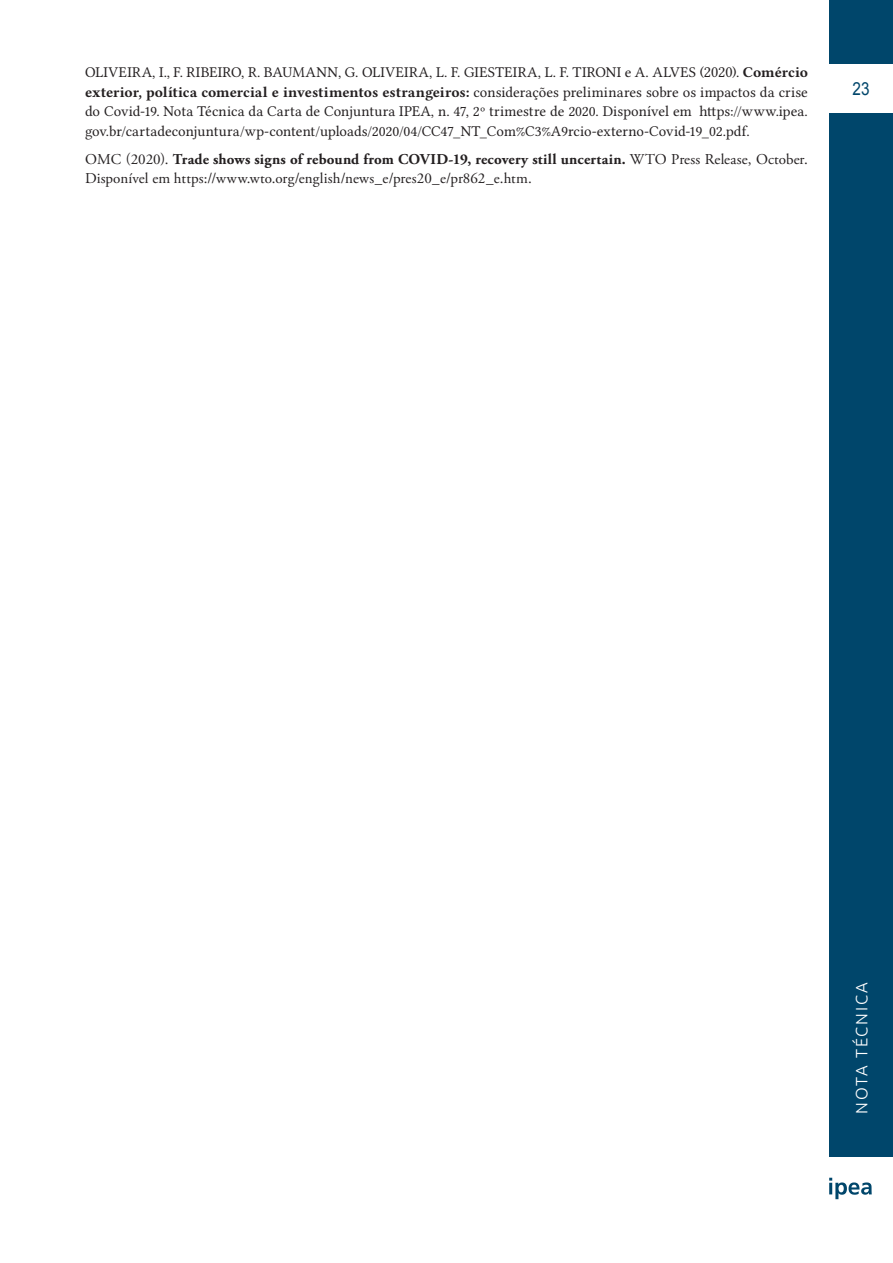
<style>
.page{position:relative;width:893px;height:1263px;background:#fff}
.page>*{position:absolute;margin:0;border:0;box-sizing:border-box;transform-origin:0 0}
.t1{font:18px "Arial";color:#00466b;scale:.85 1}
.t2{font:300 16.5px "Ubuntu";letter-spacing:.11em;color:#fff}
.referência-texto{font:15px/19.5px "Lin Libertine O";color:#231f20;text-align:justify}
.referência-texto-2{font:15px/19.5px "Adobe Garamond Pro";letter-spacing:.005em;color:#231f20}
.s1{font-family:"Lin Libertine OB"}
.s2{font-weight:700}
</style>
<div class="page">
<div style="left:829px;top:113px;width:64px;height:1043px;background:#00466b"></div>
<div style="left:829px;top:0;width:64px;height:64px;background:#00466b"></div>
<svg style="left:829px;top:1178px;width:43px;height:21px"></svg>
<p class="referência-texto" style="left:85px;top:63px;width:724px">OLIVEIRA, I., F. RIBEIRO, R. BAUMANN, G. OLIVEIRA, L. F. GIESTEIRA, L. F. TIRONI e A. ALVES (2020). <span class="s1">Comércio exterior, política comercial e investimentos estrangeiros:</span> considerações preliminares sobre os impactos da crise do Covid-19. Nota Técnica da Carta de Conjuntura IPEA, n. 47, 2º trimestre de 2020. Disponível em https://www.ipea. gov.br/cartadeconjuntura/wp-content/uploads/2020/04/CC47_NT_Com%C3%A9rcio-externo-Covid-19_02.pdf.</p>
<p class="referência-texto-2" style="left:85px;top:150px;width:724px">OMC (2020). <span class="s2">Trade shows signs of rebound from COVID-19, recovery still uncertain.</span> WTO Press Release, October.<br>Disponível em https://www.wto.org/english/news_e/pres20_e/pr862_e.htm.</p>
<p class="t1" style="left:853px;top:77px;width:22px">23</p>
<p class="t2" style="left:852px;top:1114px;width:133px;rotate:-90deg">NOTA TÉCNICA</p>
</div>
